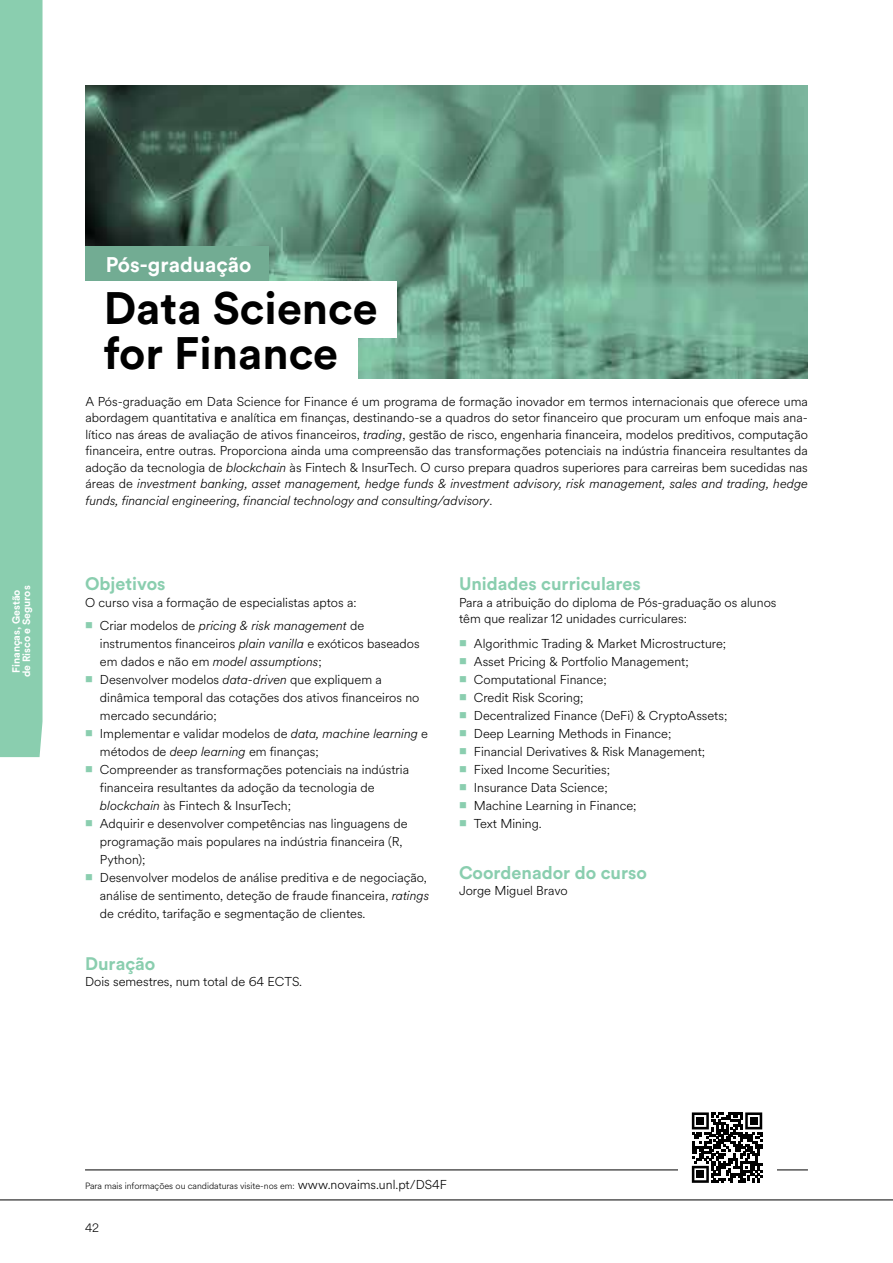
<style>
.page{position:relative;width:893px;height:1263px;background:#fff}
.page>*{position:absolute;margin:0;border:0;box-sizing:border-box;transform-origin:0 0}
.t1{font:700 45px/45px "Circular Std";color:#000}
.t2{font:700 21px "Circular Std";color:#fff}
.t3{font:700 18px "Circular Std";color:#8aceaf}
.t4{font:300 12.75px/18px "Circular Spotify Text";color:#000}
.t5{font:300 12px "Circular Spotify Text";color:#000}
.t6{font:700 10.5px/10.5px "Circular Std";color:#fff;text-align:center}
.t7{font:300 9px "Circular Spotify Text";color:#000}
.s1{font-style:italic}
.s2{font-size:12.75px}
</style>
<div class="page">
<hr style="left:85px;top:1170px;width:723px;height:1px;background:#000">
<div style="left:678px;top:1099px;width:98px;height:98px;background:#fff"></div>
<img style="left:85px;top:85px;width:723px;height:293px">
<div style="left:82px;top:281px;width:315px;height:56px;background:#fff"></div>
<div style="left:82px;top:330px;width:275px;height:56px;background:#fff"></div>
<div style="left:85px;top:246px;width:183px;height:35px;background:#72ac93"></div>
<svg style="left:692px;top:1112px;width:70px;height:71px"></svg>
<div style="left:697px;top:1117px;width:7px;height:7px;background:#000"></div>
<div style="left:750px;top:1117px;width:7px;height:7px;background:#000"></div>
<div style="left:697px;top:1171px;width:7px;height:7px;background:#000"></div>
<div style="left:0;top:0;width:43px;height:757px;background:#8aceaf"></div>
<hr style="left:0;top:1200px;width:893px;height:1px;background:#000">
<p class="t6" style="left:11px;top:677px;width:93px;rotate:-90deg">Finanças, Gestão de Risco e Seguros</p>
<h2 class="t2" style="left:106px;top:251px;width:147px">Pós-graduação</h2>
<h1 class="t1" style="left:104px;top:284px;width:275px">Data Science for Finance</h1>
<p class="t4" style="left:85px;top:393px;width:724px;line-height:16.5px;text-align:justify">A Pós-graduação em Data Science for Finance é um programa de formação inovador em termos internacionais que oferece uma abordagem quantitativa e analítica em finanças, destinando-se a quadros do setor financeiro que procuram um enfoque mais ana&shy;lítico nas áreas de avaliação de ativos financeiros, <span class="s1">trading</span>, gestão de risco, engenharia financeira, modelos preditivos, computação financeira, entre outras. Proporciona ainda uma compreensão das transformações potenciais na indústria financeira resultantes da adoção da tecnologia de <span class="s1">blockchain</span> às Fintech &amp; InsurTech. O curso prepara quadros superiores para carreiras bem sucedidas nas áreas de <span class="s1">investment banking, asset management, hedge funds &amp; investment advisory, risk management, sales and trading, hedge funds, financial engineering, financial technology and consulting/advisory</span>.</p>
<h3 class="t3" style="left:85px;top:572px;width:82px">Objetivos</h3>
<p class="t4" style="left:100px;top:591px;width:266px;line-height:23.4px;text-indent:-15px">O curso visa a formação de especialistas aptos a:<br>Criar modelos de <span class="s1">pricing &amp; risk management</span> de</p>
<p class="t4" style="left:100px;top:635px;width:331px">instrumentos financeiros <span class="s1">plain vanilla</span> e exóticos baseados em dados e não em <span class="s1">model assumptions</span>;<br>Desenvolver modelos <span class="s1">data-driven</span> que expliquem a dinâmica temporal das cotações dos ativos financeiros no mercado secundário;<br>Implementar e validar modelos de <span class="s1">data, machine learning</span> e métodos de <span class="s1">deep learning</span> em finanças;<br>Compreender as transformações potenciais na indústria financeira resultantes da adoção da tecnologia de <span class="s1">blockchain</span> às Fintech &amp; InsurTech;<br>Adquirir e desenvolver competências nas linguagens de programação mais populares na indústria financeira (R, Python);<br>Desenvolver modelos de análise preditiva e de negociação, análise de sentimento, deteção de fraude financeira, <span class="s1">ratings </span>de crédito, tarifação e segmentação de clientes.</p>
<h3 class="t3" style="left:85px;top:952px;width:72px">Duração</h3>
<p class="t4" style="left:85px;top:973px;width:219px">Dois semestres, num total de 64 ECTS.</p>
<h3 class="t3" style="left:459px;top:572px;width:183px">Unidades curriculares</h3>
<p class="t4" style="left:459px;top:594px;width:319px;line-height:16.5px">Para a atribuição do diploma de Pós-graduação os alunos têm que realizar 12 unidades curriculares:</p>
<p class="t4" style="left:474px;top:635px;width:255px">Algorithmic Trading &amp; Market Microstructure;<br>Asset Pricing &amp; Portfolio Management;<br>Computational Finance;<br>Credit Risk Scoring;<br>Decentralized Finance (DeFi) &amp; CryptoAssets;<br>Deep Learning Methods in Finance;<br>Financial Derivatives &amp; Risk Management;<br>Fixed Income Securities;<br>Insurance Data Science;<br>Machine Learning in Finance;<br>Text Mining.</p>
<h3 class="t3" style="left:459px;top:861px;width:189px">Coordenador do curso</h3>
<p class="t4" style="left:459px;top:882px;width:110px">Jorge Miguel Bravo</p>
<p class="t7" style="left:85px;top:1179px;width:364px">Para mais informações ou candidaturas visite-nos em: <span class="s2">www.novaims.unl.pt/DS4F</span></p>
<p class="t5" style="left:85px;top:1220px;width:16px">42</p>
</div>
